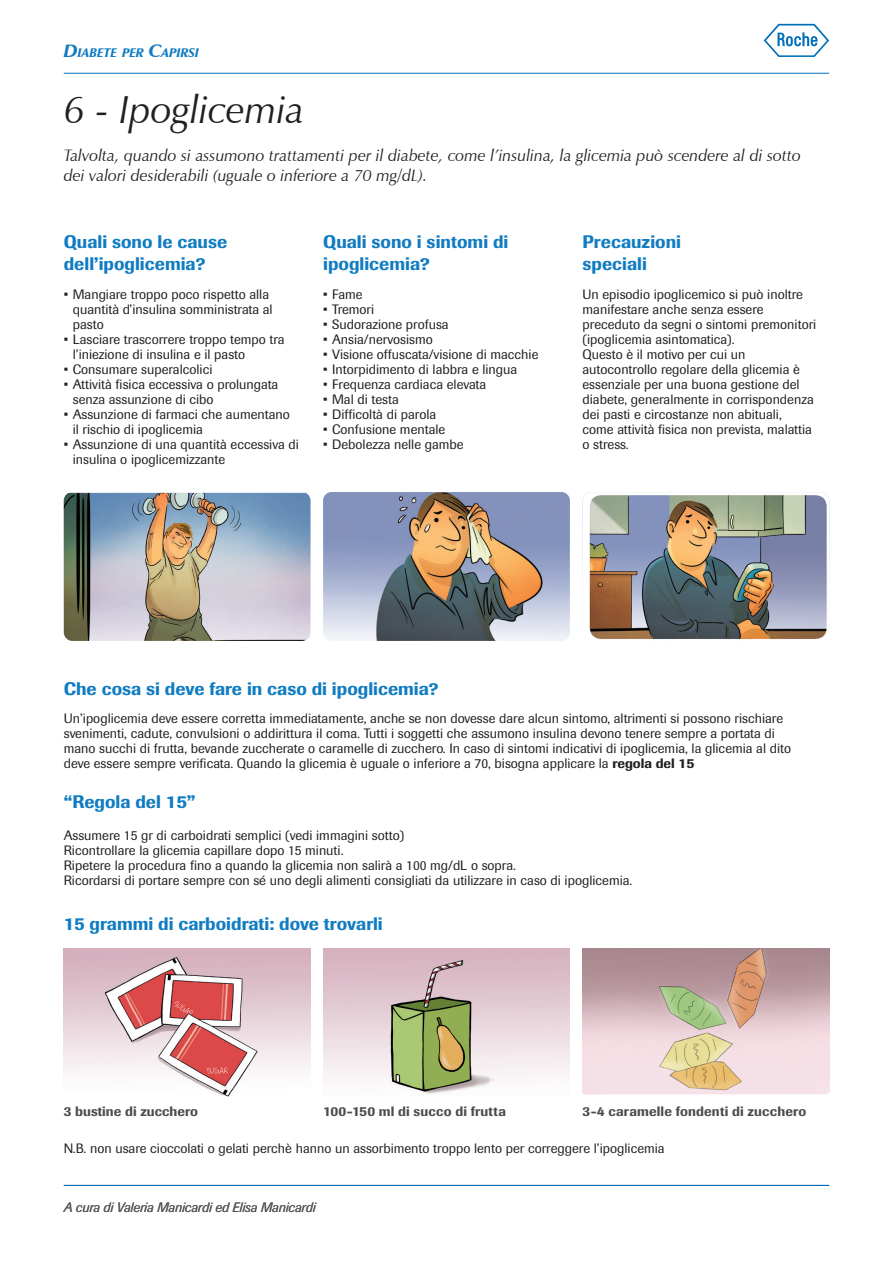
<style>
.page{position:relative;width:893px;height:1263px;background:#fff}
.page>*{position:absolute;margin:0;border:0;box-sizing:border-box;transform-origin:0 0}
.t1{font:italic 39px "Zapf Humanist 601 BT";color:#231f20}
.t2{font:500 18px/21.6px "Imago Pro";color:#107cc1}
.t3{font:italic 16.5px/19.8px "Zapf Humanist 601 BT";color:#231f20}
.t4{font:13.5px/15px "Imago Pro";color:#231f20}
.t5{font:500 13.5px "Imago Pro";letter-spacing:.01em;color:#4b4c4d}
.t6{font:italic 13.5px "Imago Pro";letter-spacing:-.01em;color:#57585a}
.t7{font:italic 900 12.6px "Zapf Humanist 601 BT";letter-spacing:-.01em;color:#107cc1}
.s1{font-size:18px}
.s2{font-weight:500}
</style>
<div class="page">
<svg style="left:764px;top:24px;width:65px;height:33px"></svg>
<hr style="left:64px;top:73px;width:765px;height:1px;background:#006fba">
<img style="left:64px;top:948px;width:246px;height:149px">
<img style="left:323px;top:948px;width:247px;height:146px">
<img style="left:583px;top:948px;width:246px;height:147px">
<hr style="left:64px;top:1185px;width:765px;height:1px;background:#006fba">
<img style="left:64px;top:492px;width:246px;height:149px">
<img style="left:323px;top:492px;width:247px;height:149px">
<img style="left:583px;top:492px;width:246px;height:148px">
<p class="t7" style="left:64px;top:45px;width:137px"><span class="s1">D</span>IABETE PER <span class="s1">C</span>APIRSI</p>
<p class="t1" style="left:64px;top:86px;width:242px">6 - Ipoglicemia</p>
<p class="t3" style="left:64px;top:146px;width:739px">Talvolta, quando si assumono trattamenti per il diabete, come l’insulina, la glicemia può scendere al di sotto dei valori desiderabili (uguale o inferiore a 70 mg/dL).</p>
<p class="t2" style="left:64px;top:231px;width:165px">Quali sono le cause dell’ipoglicemia?</p>
<p class="t4" style="left:73px;top:286px;width:201px;text-indent:-9px">• Mangiare troppo poco rispetto alla quantità d’insulina somministrata al pasto</p>
<p class="t4" style="left:73px;top:331px;width:213px;text-indent:-9px">• Lasciare trascorrere troppo tempo tra l’iniezione di insulina e il pasto</p>
<p class="t4" style="left:64px;top:361px;width:150px">• Consumare superalcolici</p>
<p class="t4" style="left:73px;top:376px;width:207px;text-indent:-9px">• Attività fisica eccessiva o prolungata senza assunzione di cibo</p>
<p class="t4" style="left:73px;top:406px;width:219px;text-indent:-9px">• Assunzione di farmaci che aumentano il rischio di ipoglicemia</p>
<p class="t4" style="left:73px;top:436px;width:228px;text-indent:-9px">• Assunzione di una quantità eccessiva di insulina o ipoglicemizzante</p>
<p class="t2" style="left:323px;top:231px;width:187px">Quali sono i sintomi di</p>
<p class="t2" style="left:323px;top:252px;width:108px">ipoglicemia?</p>
<p class="t4" style="left:323px;top:286px;width:41px">• Fame</p>
<p class="t4" style="left:323px;top:301px;width:53px">• Tremori</p>
<p class="t4" style="left:323px;top:316px;width:127px">• Sudorazione profusa</p>
<p class="t4" style="left:323px;top:331px;width:111px">• Ansia/nervosismo</p>
<p class="t4" style="left:323px;top:346px;width:217px">• Visione offuscata/visione di macchie</p>
<p class="t4" style="left:323px;top:361px;width:196px">• Intorpidimento di labbra e lingua</p>
<p class="t4" style="left:323px;top:376px;width:165px">• Frequenza cardiaca elevata</p>
<p class="t4" style="left:323px;top:391px;width:77px">• Mal di testa</p>
<p class="t4" style="left:323px;top:406px;width:115px">• Difficoltà di parola</p>
<p class="t4" style="left:323px;top:421px;width:124px">• Confusione mentale</p>
<p class="t4" style="left:323px;top:436px;width:142px">• Debolezza nelle gambe</p>
<p class="t2" style="left:583px;top:231px;width:100px">Precauzioni</p>
<p class="t2" style="left:583px;top:252px;width:66px">speciali</p>
<p class="t4" style="left:583px;top:286px;width:235px">Un episodio ipoglicemico si può inoltre manifestare anche senza essere preceduto da segni o sintomi premonitori (ipoglicemia asintomatica).</p>
<p class="t4" style="left:583px;top:346px;width:233px">Questo è il motivo per cui un autocontrollo regolare della glicemia è essenziale per una buona gestione del diabete, generalmente in corrispondenza dei pasti e circostanze non abituali, come attività fisica non prevista, malattia o stress.</p>
<p class="t2" style="left:64px;top:677px;width:376px">Che cosa si deve fare in caso di ipoglicemia?</p>
<p class="t4" style="left:64px;top:710px;width:729px">Un’ipoglicemia deve essere corretta immediatamente, anche se non dovesse dare alcun sintomo, altrimenti si possono rischiare svenimenti, cadute, convulsioni o addirittura il coma. Tutti i soggetti che assumono insulina devono tenere sempre a portata di mano succhi di frutta, bevande zuccherate o caramelle di zucchero. In caso di sintomi indicativi di ipoglicemia, la glicemia al dito deve essere sempre verificata. Quando la glicemia è uguale o inferiore a 70, bisogna applicare la <span class="s2">regola del 15</span></p>
<p class="t2" style="left:64px;top:791px;width:133px">“Regola del 15”</p>
<p class="t4" style="left:64px;top:828px;width:342px">Assumere 15 gr di carboidrati semplici (vedi immagini sotto)</p>
<p class="t4" style="left:64px;top:843px;width:281px">Ricontrollare la glicemia capillare dopo 15 minuti.</p>
<p class="t4" style="left:64px;top:858px;width:454px">Ripetere la procedura fino a quando la glicemia non salirà a 100 mg/dL o sopra.</p>
<p class="t4" style="left:64px;top:873px;width:570px">Ricordarsi di portare sempre con sé uno degli alimenti consigliati da utilizzare in caso di ipoglicemia.</p>
<p class="t2" style="left:64px;top:912px;width:321px">15 grammi di carboidrati: dove trovarli</p>
<p class="t5" style="left:64px;top:1103px;width:136px">3 bustine di zucchero</p>
<p class="t5" style="left:323px;top:1103px;width:184px">100-150 ml di succo di frutta</p>
<p class="t5" style="left:583px;top:1103px;width:225px">3-4 caramelle fondenti di zucchero</p>
<p class="t4" style="left:64px;top:1140px;width:602px">N.B. non usare cioccolati o gelati perchè hanno un assorbimento troppo lento per correggere l’ipoglicemia</p>
<p class="t6" style="left:64px;top:1198px;width:253px">A cura di Valeria Manicardi ed Elisa Manicardi</p>
</div>
